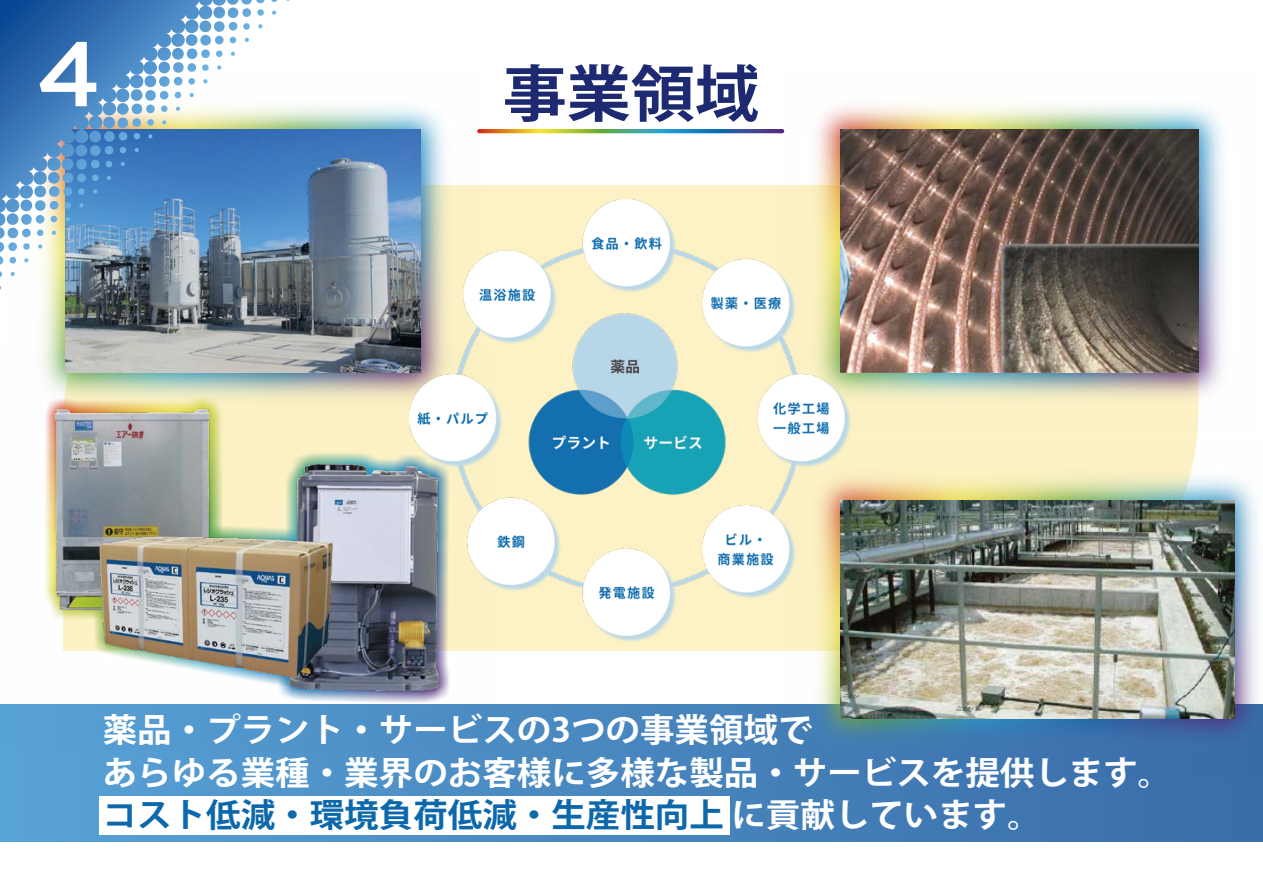
<style>
.page{position:relative;width:1263px;height:893px;background:#fff}
.page>*{position:absolute;margin:0;border:0;box-sizing:border-box;transform-origin:0 0}
.t1{font:500 91.2px "Gotham";color:#fff;scale:1.05 1}
.t2{font:700 61.05px "Koz Go Pr 6 N";color:#1d2a72;scale:1.05 1}
.t3{font:700 33px/42.5px "Koz Go Pr 6 N";color:#fff;scale:1.05 1}
.s1{color:#0c68aa}
</style>
<div class="page">
<div style="left:0;top:704px;width:1263px;height:138px;background:linear-gradient(to right,#5ea6d7,#386ba8)"></div>
<div style="left:100px;top:796px;width:630px;height:38px;background:#fff"></div>
<img style="left:12px;top:106px;width:468px;height:243px">
<img style="left:781px;top:105px;width:443px;height:328px">
<img style="left:66px;top:130px;width:354px;height:219px">
<img style="left:0;top:349px;width:496px;height:400px">
<img style="left:282px;top:455px;width:170px;height:248px">
<img style="left:29px;top:386px;width:207px;height:248px">
<img style="left:97px;top:535px;width:237px;height:145px">
<img style="left:841px;top:130px;width:357px;height:243px">
<svg style="left:272px;top:11px;width:4px;height:4px"></svg>
<svg style="left:10px;top:272px;width:5px;height:4px"></svg>
<svg style="left:0;top:0;width:265px;height:265px;background:#6f9bc6"></svg>
<svg style="left:479px;top:129px;width:303px;height:4px"></svg>
<img style="left:409px;top:199px;width:443px;height:445px">
<img style="left:782px;top:442px;width:481px;height:335px">
<img style="left:841px;top:501px;width:394px;height:217px">
<h1 class="t1" style="left:36px;top:22px;width:63px">4</h1>
<h2 class="t2" style="left:503px;top:59px;width:245px">事業領域</h2>
<p class="t3" style="left:103px;top:710px;width:1020px">薬品・プラント・サービスの3つの事業領域で<br>あらゆる業種・業界のお客様に多様な製品・サービスを提供します。<span class="s1">コスト低減・環境負荷低減・生産性向上</span> に貢献しています。</p>
</div>
